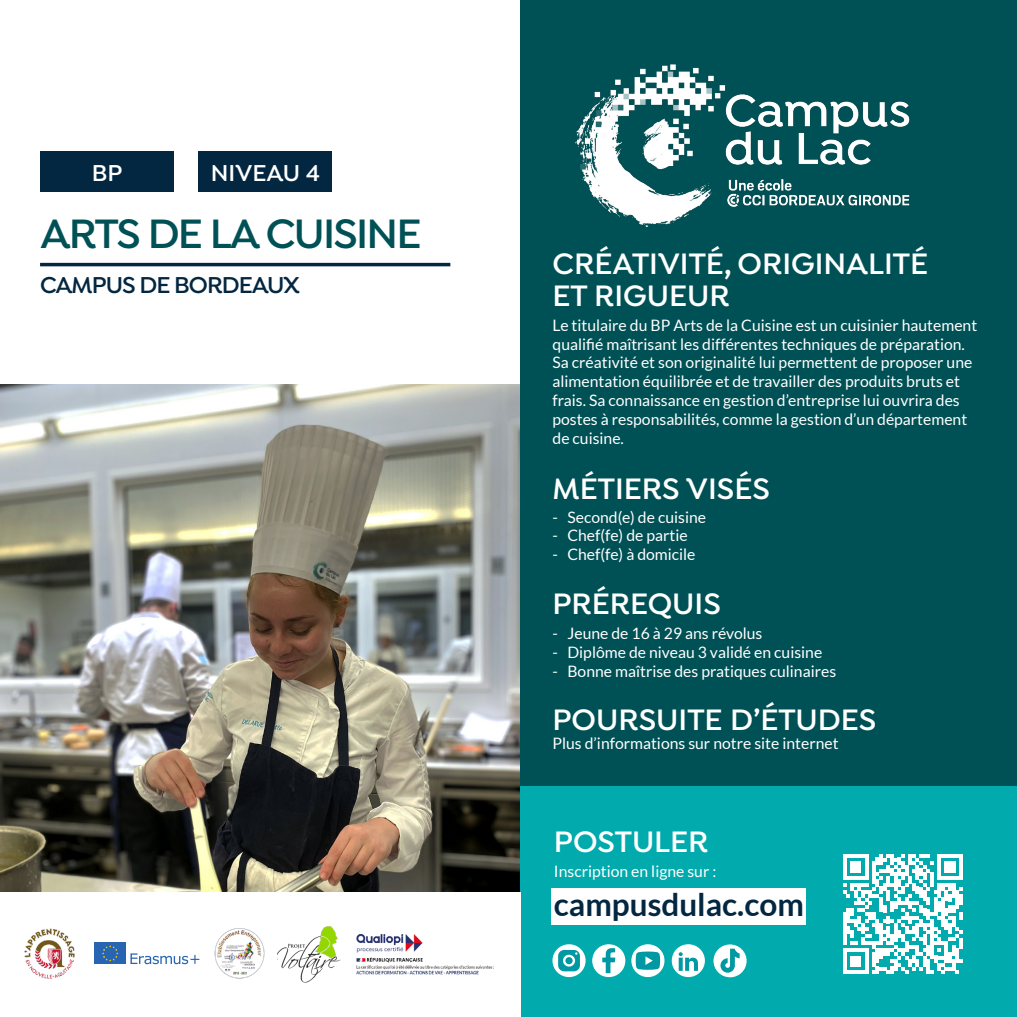
<style>
.page{position:relative;width:1017px;height:1017px;background:#fff}
.page>*{position:absolute;margin:0;border:0;box-sizing:border-box;transform-origin:0 0}
.t1{font:600 43.75px "Isidora";letter-spacing:-.04em;color:#005155}
.t2{font:600 31.5px/31.5px "Isidora";color:#fff}
.t3{font:700 31.5px "Lato";color:#042741}
.t4{font:600 24.5px "Isidora";letter-spacing:-.04em;color:#042741}
.t5{font:600 24.5px "Isidora";color:#fff}
.t6{font:15.75px/18.9px "Lato";color:#fff}
</style>
<div class="page">
<img style="left:0;top:384px;width:520px;height:508px">
<div style="left:520px;top:0;width:497px;height:794px;background:#005155"></div>
<img style="left:575px;top:64px;width:335px;height:163px">
<div style="left:198px;top:151px;width:134px;height:41px;background:#042741"></div>
<div style="left:40px;top:151px;width:134px;height:41px;background:#042741"></div>
<div style="left:520px;top:786px;width:497px;height:231px;background:#00aaad"></div>
<div style="left:551px;top:888px;width:255px;height:36px;background:#fff"></div>
<svg style="left:843px;top:854px;width:120px;height:120px"></svg>
<img style="left:24px;top:928px;width:51px;height:51px">
<img style="left:214px;top:928px;width:51px;height:51px">
<img style="left:356px;top:934px;width:138px;height:41px">
<svg style="left:130px;top:953px;width:69px;height:11px"></svg>
<div style="left:94px;top:943px;width:32px;height:21px;background:#2765b2"></div>
<svg style="left:102px;top:945px;width:16px;height:16px"></svg>
<img style="left:278px;top:926px;width:63px;height:57px">
<svg style="left:713px;top:944px;width:34px;height:33px"></svg>
<div style="left:592px;top:944px;width:33px;height:33px;background:#fff;border-radius:50%"></div>
<svg style="left:602px;top:948px;width:13px;height:25px"></svg>
<svg style="left:552px;top:944px;width:34px;height:33px"></svg>
<svg style="left:558px;top:950px;width:22px;height:21px"></svg>
<div style="left:631px;top:944px;width:33px;height:33px;background:#fff;border-radius:50%"></div>
<svg style="left:636px;top:951px;width:24px;height:19px"></svg>
<div style="left:672px;top:944px;width:33px;height:33px;background:#fff;border-radius:50%"></div>
<svg style="left:679px;top:947px;width:19px;height:24px"></svg>
<svg style="left:720px;top:949px;width:20px;height:24px"></svg>
<hr style="left:40px;top:263px;width:410px;height:3px;background:#042741">
<h3 class="t5" style="left:92px;top:159px;width:32px">BP</h3>
<h3 class="t5" style="left:211px;top:159px;width:111px">NIVEAU 4</h3>
<h1 class="t1" style="left:40px;top:208px;width:383px">ARTS DE LA CUISINE</h1>
<h3 class="t4" style="left:40px;top:271px;width:261px">CAMPUS DE BORDEAUX</h3>
<h2 class="t2" style="left:553px;top:249px;width:377px">CRÉATIVITÉ, ORIGINALITÉ<br>ET RIGUEUR</h2>
<p class="t6" style="left:553px;top:315px;width:426px">Le titulaire du BP Arts de la Cuisine est un cuisinier hautement qualifié maîtrisant les différentes techniques de préparation.<br>Sa créativité et son originalité lui permettent de proposer une alimentation équilibrée et de travailler des produits bruts et frais. Sa connaissance en gestion d’entreprise lui ouvrira des postes à responsabilités, comme la gestion d’un département de cuisine.</p>
<h2 class="t2" style="left:553px;top:474px;width:219px">MÉTIERS VISÉS</h2>
<p class="t6" style="left:553px;top:507px;width:155px">- Second(e) de cuisine</p>
<p class="t6" style="left:553px;top:526px;width:137px">- Chef(fe) de partie</p>
<p class="t6" style="left:553px;top:545px;width:145px">- Chef(fe) à domicile</p>
<h2 class="t2" style="left:553px;top:589px;width:170px">PRÉREQUIS</h2>
<p class="t6" style="left:553px;top:624px;width:211px">- Jeune de 16 à 29 ans révolus</p>
<p class="t6" style="left:553px;top:643px;width:271px">- Diplôme de niveau 3 validé en cuisine</p>
<p class="t6" style="left:553px;top:662px;width:285px">- Bonne maîtrise des pratiques culinaires</p>
<h2 class="t2" style="left:553px;top:705px;width:325px">POURSUITE D’ÉTUDES</h2>
<p class="t6" style="left:553px;top:734px;width:288px">Plus d’informations sur notre site internet</p>
<h2 class="t2" style="left:554px;top:827px;width:156px">POSTULER</h2>
<p class="t6" style="left:554px;top:862px;width:164px">Inscription en ligne sur :</p>
<h2 class="t3" style="left:554px;top:886px;width:251px">campusdulac.com</h2>
</div>
